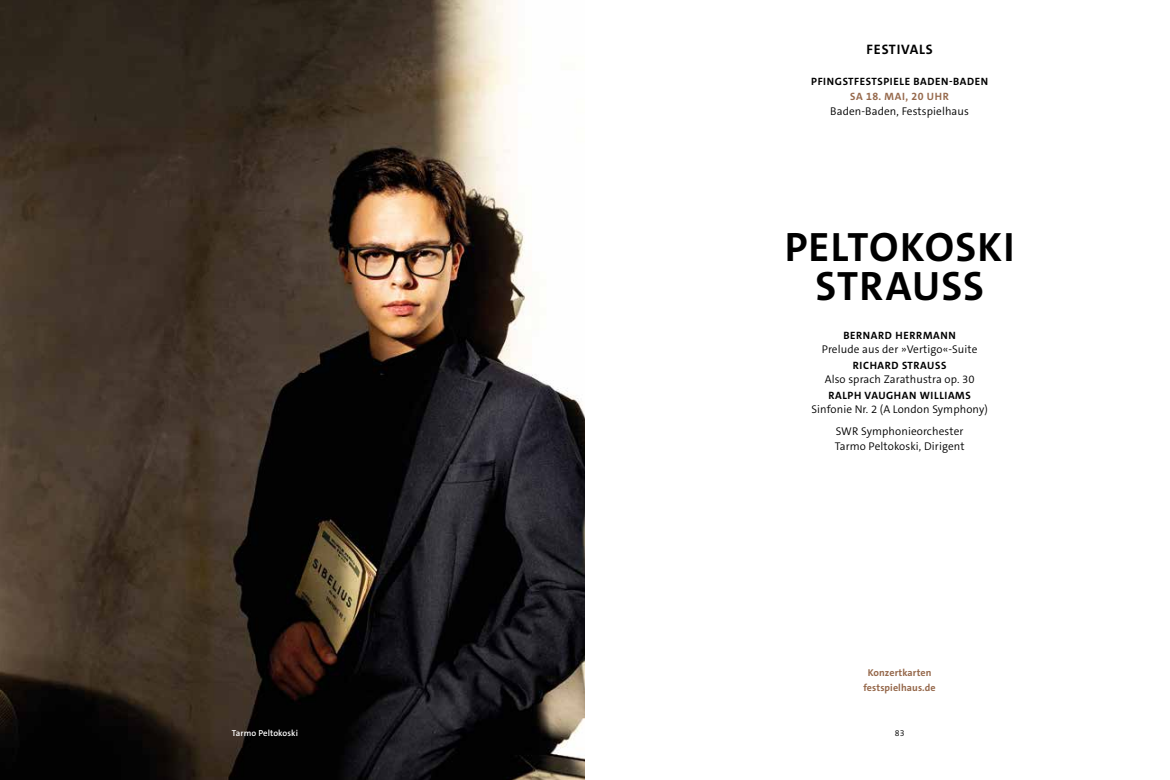
<style>
.page{position:relative;width:1170px;height:780px;background:#fff}
.page>*{position:absolute;margin:0;border:0;box-sizing:border-box;transform-origin:0 0}
.t1{font:700 41.25px/38.8px "The Sans C5";letter-spacing:.03em;color:#000;text-align:center}
.t2{font:700 13.75px "The Sans C5";letter-spacing:.06em;color:#000}
.t3{font:300 11.25px/22.5px "The Sans C5";letter-spacing:.01em;color:#000;text-align:center}
.t4{font:700 10.62px "The Sans C5";letter-spacing:.06em;color:#000}
.t5{font:700 10.62px "The Sans C5";letter-spacing:.06em;color:#96694c}
.t6{font:700 10px/15px "The Sans C5";letter-spacing:.01em;color:#96694c;text-align:center}
.t7{font:600 8.75px "The Sans C5";letter-spacing:.01em;color:#fff}
.t8{font:300 8.75px "The Sans C5";color:#000}
</style>
<div class="page">
<img style="left:0;top:0;width:585px;height:780px">
<p class="t2" style="left:866px;top:41px;width:68px">FESTIVALS</p>
<p class="t4" style="left:811px;top:74px;width:178px">PFINGSTFESTSPIELE BADEN-BADEN</p>
<p class="t5" style="left:850px;top:89px;width:100px">SA 18. MAI, 20 UHR</p>
<p class="t3" style="left:830px;top:100px;width:140px">Baden-Baden, Festspielhaus</p>
<h1 class="t1" style="left:784px;top:228px;width:231px">PELTOKOSKI<br>STRAUSS</h1>
<p class="t4" style="left:843px;top:328px;width:114px">BERNARD HERRMANN</p>
<p class="t3" style="left:821px;top:337px;width:157px">Prelude aus der »Vertigo«-Suite</p>
<p class="t4" style="left:852px;top:358px;width:95px">RICHARD STRAUSS</p>
<p class="t3" style="left:824px;top:367px;width:151px">Also sprach Zarathustra op. 30</p>
<p class="t4" style="left:828px;top:388px;width:144px">RALPH VAUGHAN WILLIAMS</p>
<p class="t3" style="left:811px;top:397px;width:178px">Sinfonie Nr. 2 (A London Symphony)<br>SWR Symphonieorchester</p>
<p class="t3" style="left:834px;top:435px;width:131px">Tarmo Peltokoski, Dirigent</p>
<p class="t6" style="left:863px;top:665px;width:74px">Konzertkarten festspielhaus.de</p>
<p class="t7" style="left:232px;top:727px;width:68px">Tarmo Peltokoski</p>
<p class="t8" style="left:894px;top:727px;width:11px">83</p>
</div>
